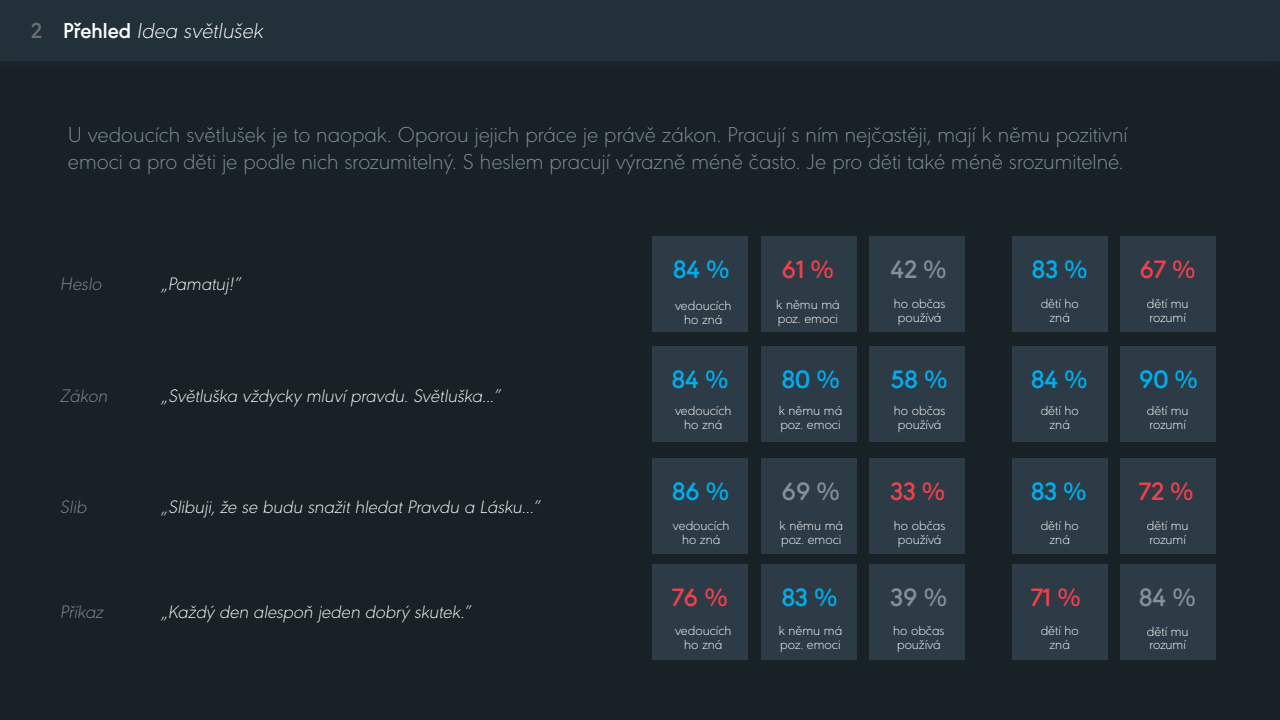
<style>
.page{position:relative;width:1280px;height:720px;background:#182126}
.page>*{position:absolute;margin:0;border:0;box-sizing:border-box;transform-origin:0 0}
.t1{font:600 26.12px "URW Geometric";color:#00aeef}
.t2{font:600 26.12px "URW Geometric";color:#ef4050}
.t3{font:600 26.12px "URW Geometric";color:#839097}
.t4{font:200 22.5px/27px "URW Geometric";color:#839097}
.t5{font:italic 200 22.5px "URW Geometric";color:#fff}
.t6{font:italic 200 18.75px "URW Geometric";color:#fff}
.t7{font:italic 200 18.75px "URW Geometric";color:#839097}
.t8{font:200 13.75px/13.8px "URW Geometric";color:#fff}
.s1{font-weight:600;font-style:normal;color:#6d6e71}
.s2{font-weight:600;font-style:normal}
</style>
<div class="page">
<div style="left:652px;top:236px;width:96px;height:96px;background:#2c3b45"></div>
<div style="left:761px;top:236px;width:96px;height:96px;background:#2c3b45"></div>
<div style="left:869px;top:236px;width:96px;height:96px;background:#2c3b45"></div>
<div style="left:1012px;top:236px;width:96px;height:96px;background:#2c3b45"></div>
<div style="left:1120px;top:236px;width:96px;height:96px;background:#2c3b45"></div>
<div style="left:652px;top:346px;width:96px;height:96px;background:#2c3b45"></div>
<div style="left:761px;top:346px;width:96px;height:96px;background:#2c3b45"></div>
<div style="left:869px;top:346px;width:96px;height:96px;background:#2c3b45"></div>
<div style="left:1012px;top:346px;width:96px;height:96px;background:#2c3b45"></div>
<div style="left:1120px;top:346px;width:96px;height:96px;background:#2c3b45"></div>
<div style="left:652px;top:458px;width:96px;height:96px;background:#2c3b45"></div>
<div style="left:761px;top:458px;width:96px;height:96px;background:#2c3b45"></div>
<div style="left:869px;top:458px;width:96px;height:96px;background:#2c3b45"></div>
<div style="left:1012px;top:458px;width:96px;height:96px;background:#2c3b45"></div>
<div style="left:1120px;top:458px;width:96px;height:96px;background:#2c3b45"></div>
<div style="left:652px;top:564px;width:96px;height:96px;background:#2c3b45"></div>
<div style="left:761px;top:564px;width:96px;height:96px;background:#2c3b45"></div>
<div style="left:869px;top:564px;width:96px;height:96px;background:#2c3b45"></div>
<div style="left:1012px;top:564px;width:96px;height:96px;background:#2c3b45"></div>
<div style="left:1120px;top:564px;width:96px;height:96px;background:#2c3b45"></div>
<div style="left:0;top:1px;width:1280px;height:60px;background:#223039"></div>
<h2 class="t5" style="left:31px;top:15px;width:234px"><span class="s1">2</span> <span class="s2">Přehled</span> Idea světlušek</h2>
<h2 class="t4" style="left:68px;top:119px;width:1061px">U vedoucích světlušek je to naopak. Oporou jejich práce je právě zákon. Pracují s ním nejčastěji, mají k němu pozitivní emoci a pro děti je podle nich srozumitelný. S heslem pracují výrazně méně často. Je pro děti také méně srozumitelné.</h2>
<h3 class="t7" style="left:60px;top:271px;width:43px">Heslo</h3>
<h3 class="t6" style="left:160px;top:271px;width:82px">„Pamatuj!”</h3>
<h1 class="t1" style="left:673px;top:250px;width:58px">84 %</h1>
<h1 class="t2" style="left:782px;top:250px;width:54px">61 %</h1>
<h1 class="t3" style="left:891px;top:250px;width:58px">42 %</h1>
<h1 class="t1" style="left:1032px;top:250px;width:57px">83 %</h1>
<h1 class="t2" style="left:1140px;top:250px;width:57px">67 %</h1>
<p class="t8" style="left:675px;top:298px;width:58px;text-align:center">vedoucích ho zná</p>
<p class="t8" style="left:776px;top:296px;width:65px">k němu má poz. emoci</p>
<p class="t8" style="left:894px;top:296px;width:53px">ho občas používá</p>
<p class="t8" style="left:1041px;top:296px;width:40px;text-align:center">dětí ho zná</p>
<p class="t8" style="left:1147px;top:296px;width:43px">dětí mu rozumí</p>
<h3 class="t7" style="left:60px;top:382px;width:49px">Zákon</h3>
<h3 class="t6" style="left:160px;top:382px;width:342px">„Světluška vždycky mluví pravdu. Světluška...”</h3>
<h1 class="t1" style="left:672px;top:360px;width:58px">84 %</h1>
<h1 class="t1" style="left:782px;top:360px;width:60px">80 %</h1>
<h1 class="t1" style="left:891px;top:360px;width:58px">58 %</h1>
<h1 class="t1" style="left:1031px;top:360px;width:58px">84 %</h1>
<h1 class="t1" style="left:1139px;top:360px;width:61px">90 %</h1>
<p class="t8" style="left:675px;top:403px;width:58px;text-align:center">vedoucích ho zná</p>
<p class="t8" style="left:779px;top:403px;width:65px">k němu má poz. emoci</p>
<p class="t8" style="left:894px;top:403px;width:53px">ho občas používá</p>
<p class="t8" style="left:1041px;top:402px;width:40px;text-align:center">dětí ho zná</p>
<p class="t8" style="left:1147px;top:402px;width:43px">dětí mu rozumí</p>
<h3 class="t7" style="left:60px;top:493px;width:28px">Slib</h3>
<h3 class="t6" style="left:160px;top:493px;width:381px">„Slibuji, že se budu snažit hledat Pravdu a Lásku...”</h3>
<h1 class="t1" style="left:672px;top:472px;width:59px">86 %</h1>
<h1 class="t3" style="left:782px;top:472px;width:60px">69 %</h1>
<h1 class="t2" style="left:891px;top:472px;width:56px">33 %</h1>
<h1 class="t1" style="left:1031px;top:472px;width:57px">83 %</h1>
<h1 class="t2" style="left:1139px;top:472px;width:56px">72 %</h1>
<p class="t8" style="left:673px;top:518px;width:58px;text-align:center">vedoucích ho zná</p>
<p class="t8" style="left:780px;top:518px;width:65px">k němu má poz. emoci</p>
<p class="t8" style="left:894px;top:518px;width:53px">ho občas používá</p>
<p class="t8" style="left:1041px;top:518px;width:40px;text-align:center">dětí ho zná</p>
<p class="t8" style="left:1147px;top:518px;width:43px">dětí mu rozumí</p>
<h3 class="t7" style="left:60px;top:598px;width:45px">Příkaz</h3>
<h3 class="t6" style="left:160px;top:598px;width:312px">„Každý den alespoň jeden dobrý skutek.”</h3>
<h1 class="t2" style="left:672px;top:578px;width:57px">76 %</h1>
<h1 class="t1" style="left:782px;top:578px;width:57px">83 %</h1>
<h1 class="t3" style="left:891px;top:578px;width:58px">39 %</h1>
<h1 class="t2" style="left:1031px;top:578px;width:51px">71 %</h1>
<h1 class="t3" style="left:1139px;top:578px;width:58px">84 %</h1>
<p class="t8" style="left:675px;top:623px;width:58px;text-align:center">vedoucích ho zná</p>
<p class="t8" style="left:779px;top:623px;width:65px">k němu má poz. emoci</p>
<p class="t8" style="left:893px;top:623px;width:53px">ho občas používá</p>
<p class="t8" style="left:1041px;top:623px;width:40px;text-align:center">dětí ho zná</p>
<p class="t8" style="left:1147px;top:623px;width:43px">dětí mu rozumí</p>
</div>
